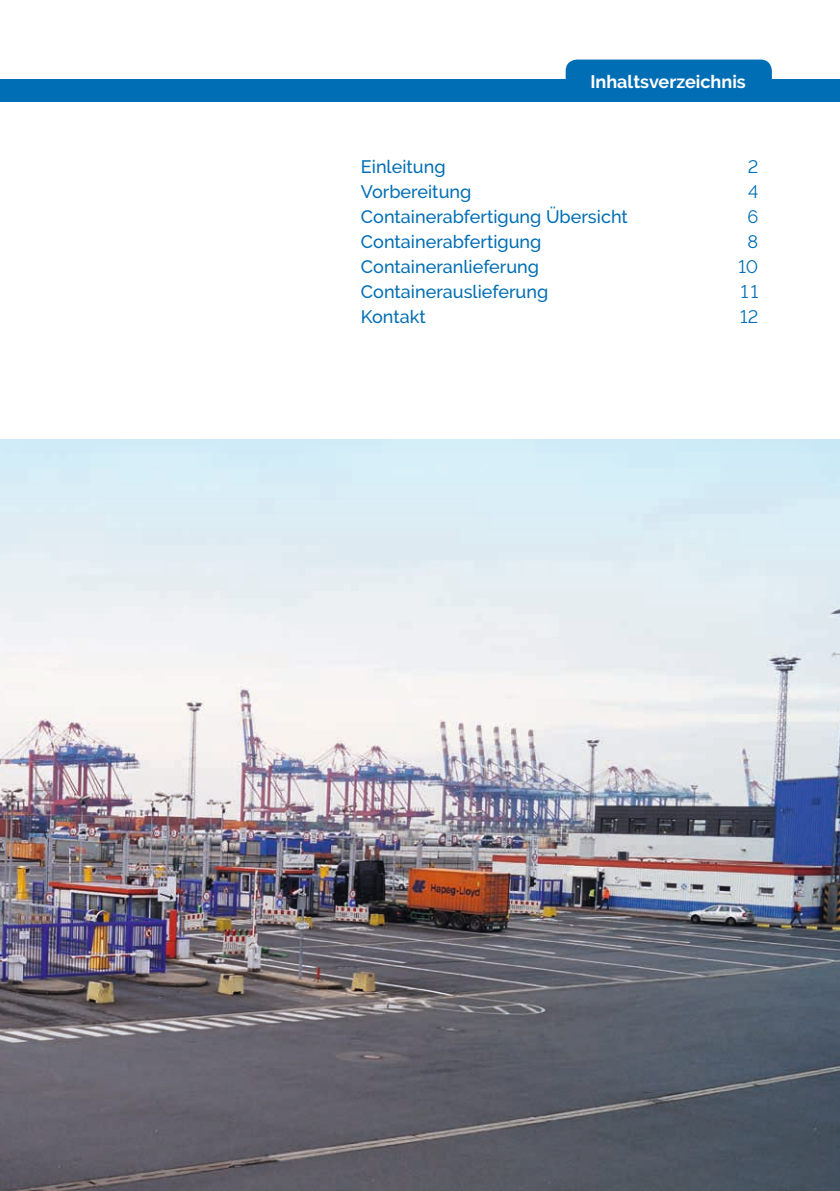
<style>
.page{position:relative;width:840px;height:1191px;background:#fff}
.page>*{position:absolute;margin:0;border:0;box-sizing:border-box;transform-origin:0 0}
.t1{font:500 18px "Raleway";color:#006eb4}
.t2{font:700 18px "Raleway";color:#fff}
.t3{font:18px "Euro Gate Raleway";color:#006eb4}
</style>
<div class="page">
<img style="left:0;top:439px;width:839px;height:752px">
<div style="left:0;top:79px;width:839px;height:23px;background:#006eb4"></div>
<div style="left:565px;top:60px;width:206px;height:39px;background:#006eb4;border-radius:11px"></div>
<p class="t2" style="left:590px;top:71px;width:157px">Inhaltsverzeichnis</p>
<p class="t1" style="left:361px;top:156px;width:86px">Einleitung</p>
<p class="t3" style="left:747px;top:156px;width:12px">2</p>
<p class="t1" style="left:361px;top:181px;width:112px">Vorbereitung</p>
<p class="t3" style="left:747px;top:181px;width:12px">4</p>
<p class="t1" style="left:361px;top:206px;width:268px">Containerabfertigung Übersicht</p>
<p class="t3" style="left:747px;top:206px;width:12px">6</p>
<p class="t1" style="left:361px;top:231px;width:182px">Containerabfertigung</p>
<p class="t3" style="left:747px;top:231px;width:12px">8</p>
<p class="t1" style="left:361px;top:256px;width:180px">Containeranlieferung</p>
<p class="t3" style="left:738px;top:256px;width:21px">10</p>
<p class="t1" style="left:361px;top:281px;width:189px">Containerauslieferung</p>
<p class="t3" style="left:740px;top:281px;width:19px">11</p>
<p class="t1" style="left:361px;top:306px;width:66px">Kontakt</p>
<p class="t3" style="left:739px;top:306px;width:20px">12</p>
</div>
